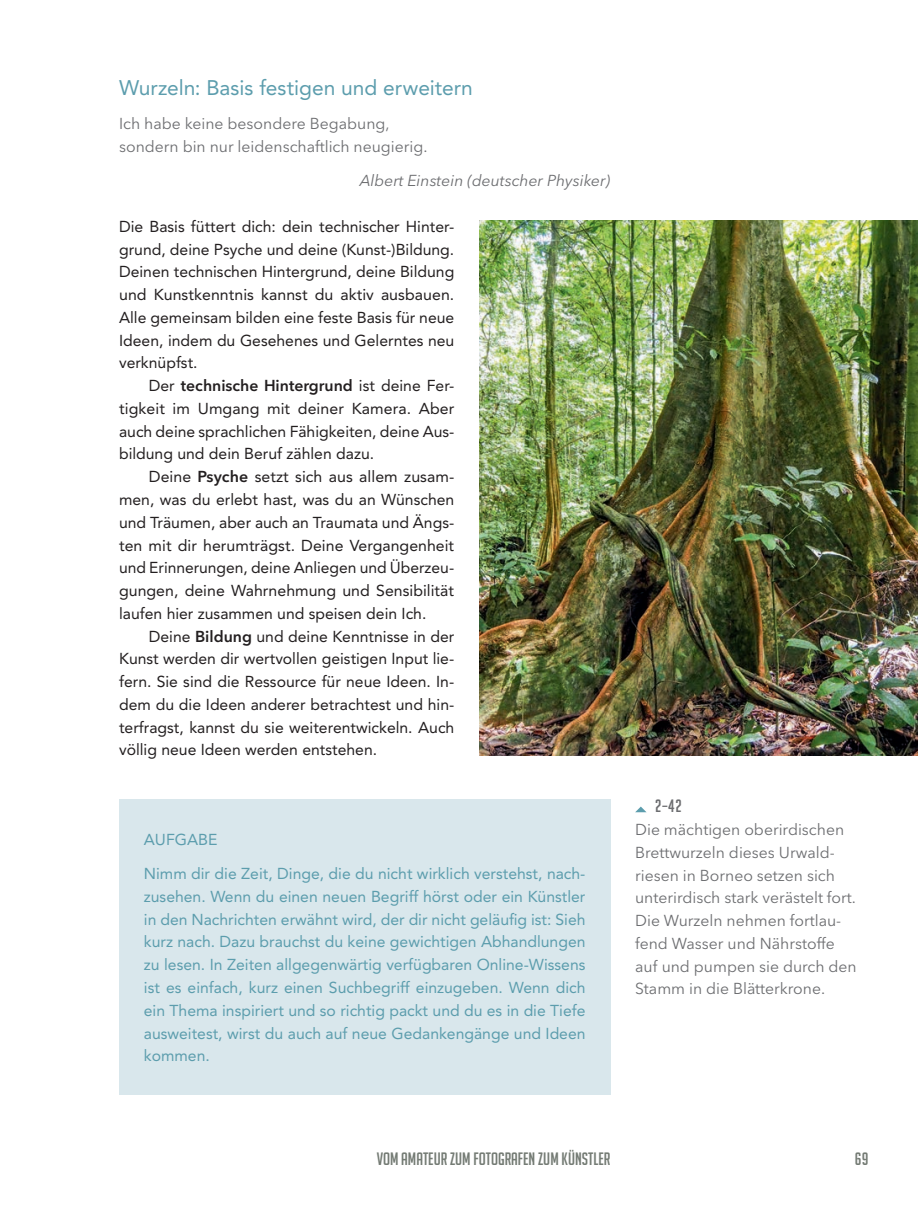
<style>
.page{position:relative;width:918px;height:1216px;background:#fff}
.page>*{position:absolute;margin:0;border:0;box-sizing:border-box;transform-origin:0 0}
.Heading_3{font:21px "Avenir LT Pro";color:#5c9dad}
.t1{font:17.5px "Big Noodle Titling";color:#747b74}
.BU_Marginal_grau{font:17.5px "Big Noodle Titling";color:#6c6d70}
.Standard_Folge{font:15.75px/22.8px "Avenir LT Pro";color:#231f20;text-align:justify}
.Aufgabe_O{font:15.75px/22.8px "Avenir LT Pro";color:#5c9dad;text-align:justify}
.BU_Marginal_grau-2{font:15.75px/22.8px "Avenir Next LT Pro";color:#6c6d70}
.Zitat{font:15.75px/22.8px "Avenir Next LT Pro";color:#6c6d70}
.Autor{font:italic 15.75px "Avenir Next LT Pro";color:#6c6d70}
.Aufgabe_H1{font:15.75px "Avenir LT Pro";color:#5c9dad}
.s1{font-family:"Avenir Next LT Pro";font-weight:600}
</style>
<div class="page">
<div style="left:119px;top:799px;width:491px;height:79px;background:#d9e7ec"></div>
<div style="left:119px;top:842px;width:491px;height:252px;background:#d9e7ec"></div>
<svg style="left:635px;top:806px;width:11px;height:6px"></svg>
<img style="left:479px;top:220px;width:439px;height:535px">
<p class="Heading_3" style="left:119px;top:75px;width:355px">Wurzeln: Basis festigen und erweitern</p>
<p class="Zitat" style="left:119px;top:112px;width:310px">Ich habe keine besondere Begabung, sondern bin nur leidenschaftlich neugierig.</p>
<p class="Autor" style="left:360px;top:171px;width:252px">Albert Einstein (deutscher Physiker)</p>
<p class="Standard_Folge" style="left:119px;top:215px;width:337px">Die Basis füttert dich: dein technischer Hinter&shy;grund, deine Psyche und deine (Kunst-)Bildung.<br>Deinen technischen Hintergrund, deine Bildung und Kunstkenntnis kannst du aktiv ausbauen.<br>Alle gemeinsam bilden eine feste Basis für neue Ideen, indem du Gesehenes und Gelerntes neu verknüpfst.</p>
<p class="Standard_Folge" style="left:119px;top:374px;width:337px;text-indent:30px">Der <span class="s1">technische Hintergrund</span> ist deine Fer&shy;tigkeit im Umgang mit deiner Kamera. Aber auch deine sprachlichen Fähigkeiten, deine Aus&shy;bildung und dein Beruf zählen dazu.</p>
<p class="Standard_Folge" style="left:119px;top:465px;width:337px;text-indent:30px">Deine <span class="s1">Psyche</span> setzt sich aus allem zusam&shy;men, was du erlebt hast, was du an Wünschen und Träumen, aber auch an Traumata und Ängs&shy;ten mit dir herumträgst. Deine Vergangenheit und Erinnerungen, deine Anliegen und Überzeu&shy;gungen, deine Wahrnehmung und Sensibilität laufen hier zusammen und speisen dein Ich.</p>
<p class="Standard_Folge" style="left:119px;top:624px;width:337px;text-indent:30px">Deine <span class="s1">Bildung</span> und deine Kenntnisse in der Kunst werden dir wertvollen geistigen Input lie&shy;fern. Sie sind die Ressource für neue Ideen. In&shy;dem du die Ideen anderer betrachtest und hin&shy;terfragst, kannst du sie weiterentwickeln. Auch völlig neue Ideen werden entstehen.</p>
<p class="Aufgabe_H1" style="left:144px;top:830px;width:75px">AUFGABE</p>
<p class="Aufgabe_O" style="left:144px;top:862px;width:443px">Nimm dir die Zeit, Dinge, die du nicht wirklich verstehst, nach&shy;zusehen. Wenn du einen neuen Begriff hörst oder ein Künstler in den Nachrichten erwähnt wird, der dir nicht geläufig ist: Sieh kurz nach. Dazu brauchst du keine gewichtigen Abhandlungen zu lesen. In Zeiten allgegenwärtig verfügbaren Online-Wissens ist es einfach, kurz einen Suchbegriff einzugeben. Wenn dich ein Thema inspiriert und so richtig packt und du es in die Tiefe ausweitest, wirst du auch auf neue Gedankengänge und Ideen kommen.</p>
<p class="BU_Marginal_grau" style="left:655px;top:796px;width:28px">2–42</p>
<p class="BU_Marginal_grau-2" style="left:635px;top:818px;width:223px">Die mächtigen oberirdischen<br>Brettwurzeln dieses Urwald&shy;riesen in Borneo setzen sich unterirdisch stark verästelt fort.<br>Die Wurzeln nehmen fortlau&shy;fend Wasser und Nährstoffe auf und pumpen sie durch den<br>Stamm in die Blätterkrone.</p>
<p class="t1" style="left:377px;top:1149px;width:235px">VOM AMATEUR ZUM FOTOGRAFEN ZUM KÜNSTLER</p>
<p class="t1" style="left:855px;top:1149px;width:15px">69</p>
</div>
